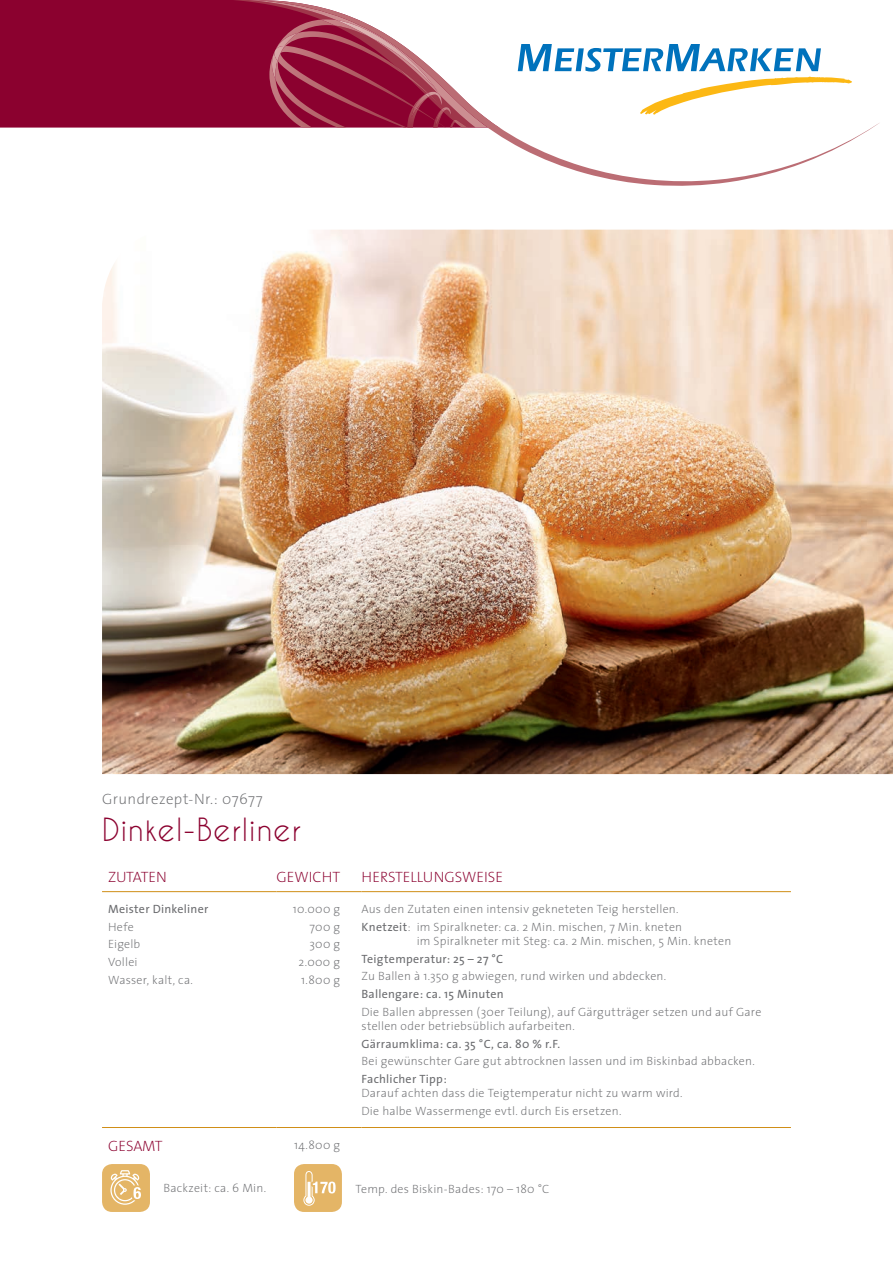
<style>
.page{position:relative;width:893px;height:1263px;background:#fff}
.page>*{position:absolute;margin:0;border:0;box-sizing:border-box;transform-origin:0 0}
.t1{font:30px "Caviar Dreams";letter-spacing:.04em;color:#8b012f}
.t2{font:200 15px "The Sans";color:#8b012f}
.t3{font:200 15px "The Sans";letter-spacing:.025em;color:#6c6d70}
.t4{font:200 12px/17.5px "The Sans";letter-spacing:.02em;color:#6c6d70}
.t5{font:12px "The Sans";letter-spacing:.02em;color:#6c6d70}
.s1{font-weight:400}
</style>
<div class="page">
<div style="left:0;top:0;width:168px;height:128px;background:#8b012f"></div>
<svg style="left:488px;top:70px;width:391px;height:116px"></svg>
<svg style="left:168px;top:0;width:320px;height:128px"></svg>
<svg style="left:518px;top:44px;width:334px;height:70px"></svg>
<hr style="left:102px;top:891px;width:174px;height:1px;background:#d08e17">
<hr style="left:276px;top:891px;width:85px;height:1px;background:#d08e17">
<hr style="left:361px;top:891px;width:430px;height:1px;background:#d08e17">
<hr style="left:102px;top:1127px;width:174px;height:1px;background:#d08e17">
<hr style="left:276px;top:1127px;width:85px;height:1px;background:#d08e17">
<hr style="left:361px;top:1127px;width:430px;height:1px;background:#d08e17">
<div style="left:102px;top:1164px;width:48px;height:48px;background:#e4b566;border-radius:10px"></div>
<svg style="left:110px;top:1170px;width:31px;height:35px"></svg>
<div style="left:294px;top:1164px;width:48px;height:48px;background:#e4b566;border-radius:10px"></div>
<svg style="left:303px;top:1171px;width:33px;height:35px"></svg>
<img style="left:102px;top:230px;width:791px;height:544px">
<p class="t3" style="left:102px;top:787px;width:162px">Grundrezept-Nr.: 07677</p>
<h1 class="t1" style="left:102px;top:811px;width:200px">Dinkel-Berliner</h1>
<p class="t2" style="left:108px;top:865px;width:60px">ZUTATEN</p>
<p class="t2" style="left:277px;top:865px;width:65px">GEWICHT</p>
<p class="t2" style="left:361px;top:865px;width:143px">HERSTELLUNGSWEISE</p>
<p class="t5" style="left:108px;top:899px;width:102px">Meister Dinkeliner</p>
<p class="t4" style="left:108px;top:917px;width:86px">Hefe<br>Eigelb<br>Vollei<br>Wasser, kalt, ca.</p>
<p class="t4" style="left:293px;top:900px;width:49px;text-align:right">10.000 g<br>700 g<br>300 g<br>2.000 g<br>1.800 g</p>
<p class="t4" style="left:361px;top:900px;width:322px">Aus den Zutaten einen intensiv gekneteten Teig herstellen.<br><span class="s1">Knetzeit</span>: im Spiralkneter: ca. 2 Min. mischen, 7 Min. kneten</p>
<p class="t4" style="left:417px;top:932px;width:316px">im Spiralkneter mit Steg: ca. 2 Min. mischen, 5 Min. kneten</p>
<p class="t5" style="left:361px;top:949px;width:143px">Teigtemperatur: 25 – 27 °C</p>
<p class="t4" style="left:361px;top:967px;width:306px">Zu Ballen à 1.350 g abwiegen, rund wirken und abdecken.</p>
<p class="t5" style="left:361px;top:984px;width:144px">Ballengare: ca. 15 Minuten</p>
<p class="t4" style="left:361px;top:1004px;width:401px;line-height:14.4px">Die Ballen abpressen (30er Teilung), auf Gärgutträger setzen und auf Gare stellen oder betriebsüblich aufarbeiten.</p>
<p class="t5" style="left:361px;top:1033px;width:200px">Gärraumklima: ca. 35 °C, ca. 80 % r.F.</p>
<p class="t4" style="left:361px;top:1052px;width:395px">Bei gewünschter Gare gut abtrocknen lassen und im Biskinbad abbacken.</p>
<p class="t5" style="left:361px;top:1069px;width:87px">Fachlicher Tipp:</p>
<p class="t4" style="left:361px;top:1084px;width:323px">Darauf achten dass die Teigtemperatur nicht zu warm wird.<br>Die halbe Wassermenge evtl. durch Eis ersetzen.</p>
<p class="t2" style="left:108px;top:1134px;width:56px">GESAMT</p>
<p class="t4" style="left:294px;top:1136px;width:47px">14.800 g</p>
<p class="t4" style="left:163px;top:1179px;width:104px">Backzeit: ca. 6 Min.</p>
<p class="t4" style="left:355px;top:1179px;width:196px">Temp. des Biskin-Bades: 170 – 180 °C</p>
</div>
